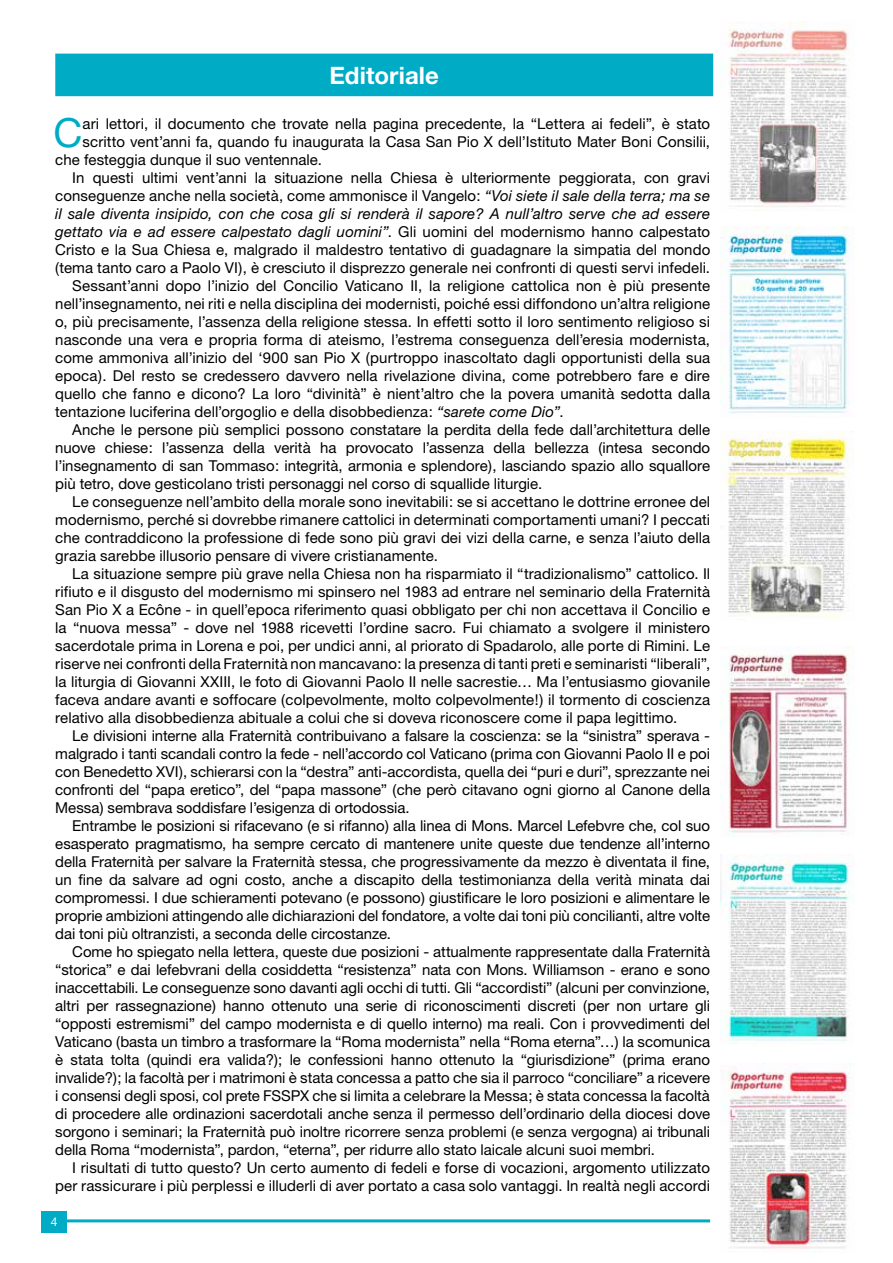
<style>
.page{position:relative;width:893px;height:1263px;background:#fff}
.page>*{position:absolute;margin:0;border:0;box-sizing:border-box;transform-origin:0 0}
.t1{font:40.2px "Helvetica Neue";color:#00abc5}
.t2{font:700 24px "Helvetica Neue";letter-spacing:.005em;color:#fff}
.t3{font:15px "Helvetica Neue";color:#000}
.t4{font:italic 15px "Helvetica Neue";letter-spacing:.01em;color:#000}
.t5{font:12px "Helvetica Neue";color:#fff}
.s1{font-style:italic}
.s2{font-style:normal}
</style>
<div class="page">
<hr style="left:55px;top:1219px;width:655px;height:3px;background:#00abc5">
<div style="left:41px;top:1211px;width:26px;height:21px;background:#00abc5"></div>
<img style="left:720px;top:431px;width:135px;height:187px">
<img style="left:720px;top:648px;width:135px;height:189px">
<img style="left:720px;top:855px;width:134px;height:189px">
<img style="left:721px;top:1064px;width:133px;height:187px">
<img style="left:720px;top:227px;width:134px;height:187px">
<img style="left:728px;top:23px;width:127px;height:184px">
<div style="left:56px;top:54px;width:656px;height:41px;background:#00abc5"></div>
<div style="left:55px;top:54px;width:658px;height:42px;border:2px solid #00abc5"></div>
<h2 class="t2" style="left:329px;top:61px;width:111px">Editoriale</h2>
<h1 class="t1" style="left:54px;top:109px;width:31px">C</h1>
<p class="t3" style="left:83px;top:114px;width:629px">ari lettori, il documento che trovate nella pagina precedente, la “Lettera ai fedeli”, è stato</p>
<p class="t3" style="left:83px;top:132px;width:629px">scritto vent’anni fa, quando fu inaugurata la Casa San Pio X dell’Istituto Mater Boni Consilii,</p>
<p class="t3" style="left:55px;top:150px;width:268px">che festeggia dunque il suo ventennale.</p>
<p class="t3" style="left:72px;top:168px;width:639px">In questi ultimi vent’anni la situazione nella Chiesa è ulteriormente peggiorata, con gravi</p>
<p class="t3" style="left:55px;top:186px;width:656px">conseguenze anche nella società, come ammonisce il Vangelo: <span class="s1">“Voi siete il sale della terra; ma se</span></p>
<p class="t4" style="left:55px;top:204px;width:656px">il sale diventa insipido, con che cosa gli si renderà il sapore? A null’altro serve che ad essere</p>
<p class="t4" style="left:55px;top:222px;width:656px">gettato via e ad essere calpestato dagli uomini”<span class="s2">. Gli uomini del modernismo hanno calpestato</span></p>
<p class="t3" style="left:55px;top:240px;width:656px">Cristo e la Sua Chiesa e, malgrado il maldestro tentativo di guadagnare la simpatia del mondo</p>
<p class="t3" style="left:55px;top:258px;width:656px">(tema tanto caro a Paolo VI), è cresciuto il disprezzo generale nei confronti di questi servi infedeli.</p>
<p class="t3" style="left:72px;top:276px;width:639px">Sessant’anni dopo l’inizio del Concilio Vaticano II, la religione cattolica non è più presente</p>
<p class="t3" style="left:55px;top:294px;width:656px">nell’insegnamento, nei riti e nella disciplina dei modernisti, poiché essi diffondono un’altra religione</p>
<p class="t3" style="left:55px;top:312px;width:656px">o, più precisamente, l’assenza della religione stessa. In effetti sotto il loro sentimento religioso si</p>
<p class="t3" style="left:55px;top:330px;width:656px">nasconde una vera e propria forma di ateismo, l’estrema conseguenza dell’eresia modernista,</p>
<p class="t3" style="left:55px;top:348px;width:656px">come ammoniva all’inizio del ‘900 san Pio X (purtroppo inascoltato dagli opportunisti della sua</p>
<p class="t3" style="left:55px;top:366px;width:656px">epoca). Del resto se credessero davvero nella rivelazione divina, come potrebbero fare e dire</p>
<p class="t3" style="left:55px;top:384px;width:656px">quello che fanno e dicono? La loro “divinità” è nient’altro che la povera umanità sedotta dalla</p>
<p class="t3" style="left:55px;top:402px;width:510px">tentazione luciferina dell’orgoglio e della disobbedienza: <span class="s1">“sarete come Dio”</span>.</p>
<p class="t3" style="left:72px;top:420px;width:639px">Anche le persone più semplici possono constatare la perdita della fede dall’architettura delle</p>
<p class="t3" style="left:55px;top:438px;width:656px">nuove chiese: l’assenza della verità ha provocato l’assenza della bellezza (intesa secondo</p>
<p class="t3" style="left:55px;top:456px;width:656px">l’insegnamento di san Tommaso: integrità, armonia e splendore), lasciando spazio allo squallore</p>
<p class="t3" style="left:55px;top:474px;width:489px">più tetro, dove gesticolano tristi personaggi nel corso di squallide liturgie.</p>
<p class="t3" style="left:72px;top:492px;width:639px">Le conseguenze nell’ambito della morale sono inevitabili: se si accettano le dottrine erronee del</p>
<p class="t3" style="left:55px;top:510px;width:656px">modernismo, perché si dovrebbe rimanere cattolici in determinati comportamenti umani? I peccati</p>
<p class="t3" style="left:55px;top:528px;width:656px">che contraddicono la professione di fede sono più gravi dei vizi della carne, e senza l’aiuto della</p>
<p class="t3" style="left:55px;top:546px;width:384px">grazia sarebbe illusorio pensare di vivere cristianamente.</p>
<p class="t3" style="left:72px;top:564px;width:639px">La situazione sempre più grave nella Chiesa non ha risparmiato il “tradizionalismo” cattolico. Il</p>
<p class="t3" style="left:55px;top:582px;width:656px">rifiuto e il disgusto del modernismo mi spinsero nel 1983 ad entrare nel seminario della Fraternità</p>
<p class="t3" style="left:55px;top:600px;width:656px">San Pio X a Ecône - in quell’epoca riferimento quasi obbligato per chi non accettava il Concilio e</p>
<p class="t3" style="left:55px;top:618px;width:656px">la “nuova messa” - dove nel 1988 ricevetti l’ordine sacro. Fui chiamato a svolgere il ministero</p>
<p class="t3" style="left:55px;top:636px;width:656px">sacerdotale prima in Lorena e poi, per undici anni, al priorato di Spadarolo, alle porte di Rimini. Le</p>
<p class="t3" style="left:55px;top:654px;width:656px">riserve nei confronti della Fraternità non mancavano: la presenza di tanti preti e seminaristi “liberali”,</p>
<p class="t3" style="left:55px;top:672px;width:656px">la liturgia di Giovanni XXIII, le foto di Giovanni Paolo II nelle sacrestie… Ma l’entusiasmo giovanile</p>
<p class="t3" style="left:55px;top:690px;width:656px">faceva andare avanti e soffocare (colpevolmente, molto colpevolmente!) il tormento di coscienza</p>
<p class="t3" style="left:55px;top:708px;width:624px">relativo alla disobbedienza abituale a colui che si doveva riconoscere come il papa legittimo.</p>
<p class="t3" style="left:72px;top:726px;width:639px">Le divisioni interne alla Fraternità contribuivano a falsare la coscienza: se la “sinistra” sperava -</p>
<p class="t3" style="left:55px;top:744px;width:656px">malgrado i tanti scandali contro la fede - nell’accordo col Vaticano (prima con Giovanni Paolo II e poi</p>
<p class="t3" style="left:55px;top:762px;width:656px">con Benedetto XVI), schierarsi con la “destra” anti-accordista, quella dei “puri e duri”, sprezzante nei</p>
<p class="t3" style="left:55px;top:780px;width:656px">confronti del “papa eretico”, del “papa massone” (che però citavano ogni giorno al Canone della</p>
<p class="t3" style="left:55px;top:798px;width:356px">Messa) sembrava soddisfare l’esigenza di ortodossia.</p>
<p class="t3" style="left:72px;top:816px;width:639px">Entrambe le posizioni si rifacevano (e si rifanno) alla linea di Mons. Marcel Lefebvre che, col suo</p>
<p class="t3" style="left:55px;top:834px;width:656px">esasperato pragmatismo, ha sempre cercato di mantenere unite queste due tendenze all’interno</p>
<p class="t3" style="left:55px;top:852px;width:656px">della Fraternità per salvare la Fraternità stessa, che progressivamente da mezzo è diventata il fine,</p>
<p class="t3" style="left:55px;top:870px;width:656px">un fine da salvare ad ogni costo, anche a discapito della testimonianza della verità minata dai</p>
<p class="t3" style="left:55px;top:888px;width:656px">compromessi. I due schieramenti potevano (e possono) giustificare le loro posizioni e alimentare le</p>
<p class="t3" style="left:55px;top:906px;width:656px">proprie ambizioni attingendo alle dichiarazioni del fondatore, a volte dai toni più concilianti, altre volte</p>
<p class="t3" style="left:55px;top:924px;width:337px">dai toni più oltranzisti, a seconda delle circostanze.</p>
<p class="t3" style="left:72px;top:942px;width:639px">Come ho spiegato nella lettera, queste due posizioni - attualmente rappresentate dalla Fraternità</p>
<p class="t3" style="left:55px;top:960px;width:656px">“storica” e dai lefebvrani della cosiddetta “resistenza” nata con Mons. Williamson - erano e sono</p>
<p class="t3" style="left:55px;top:978px;width:656px">inaccettabili. Le conseguenze sono davanti agli occhi di tutti. Gli “accordisti” (alcuni per convinzione,</p>
<p class="t3" style="left:55px;top:996px;width:656px">altri per rassegnazione) hanno ottenuto una serie di riconoscimenti discreti (per non urtare gli</p>
<p class="t3" style="left:55px;top:1014px;width:656px">“opposti estremismi” del campo modernista e di quello interno) ma reali. Con i provvedimenti del</p>
<p class="t3" style="left:55px;top:1032px;width:656px">Vaticano (basta un timbro a trasformare la “Roma modernista” nella “Roma eterna”…) la scomunica</p>
<p class="t3" style="left:55px;top:1050px;width:656px">è stata tolta (quindi era valida?); le confessioni hanno ottenuto la “giurisdizione” (prima erano</p>
<p class="t3" style="left:55px;top:1068px;width:656px">invalide?); la facoltà per i matrimoni è stata concessa a patto che sia il parroco “conciliare” a ricevere</p>
<p class="t3" style="left:55px;top:1086px;width:656px">i consensi degli sposi, col prete FSSPX che si limita a celebrare la Messa; è stata concessa la facoltà</p>
<p class="t3" style="left:55px;top:1104px;width:656px">di procedere alle ordinazioni sacerdotali anche senza il permesso dell’ordinario della diocesi dove</p>
<p class="t3" style="left:55px;top:1122px;width:656px">sorgono i seminari; la Fraternità può inoltre ricorrere senza problemi (e senza vergogna) ai tribunali</p>
<p class="t3" style="left:55px;top:1140px;width:601px">della Roma “modernista”, pardon, “eterna”, per ridurre allo stato laicale alcuni suoi membri.</p>
<p class="t3" style="left:72px;top:1158px;width:639px">I risultati di tutto questo? Un certo aumento di fedeli e forse di vocazioni, argomento utilizzato</p>
<p class="t3" style="left:55px;top:1176px;width:656px">per rassicurare i più perplessi e illuderli di aver portato a casa solo vantaggi. In realtà negli accordi</p>
<p class="t5" style="left:51px;top:1215px;width:8px">4</p>
</div>
